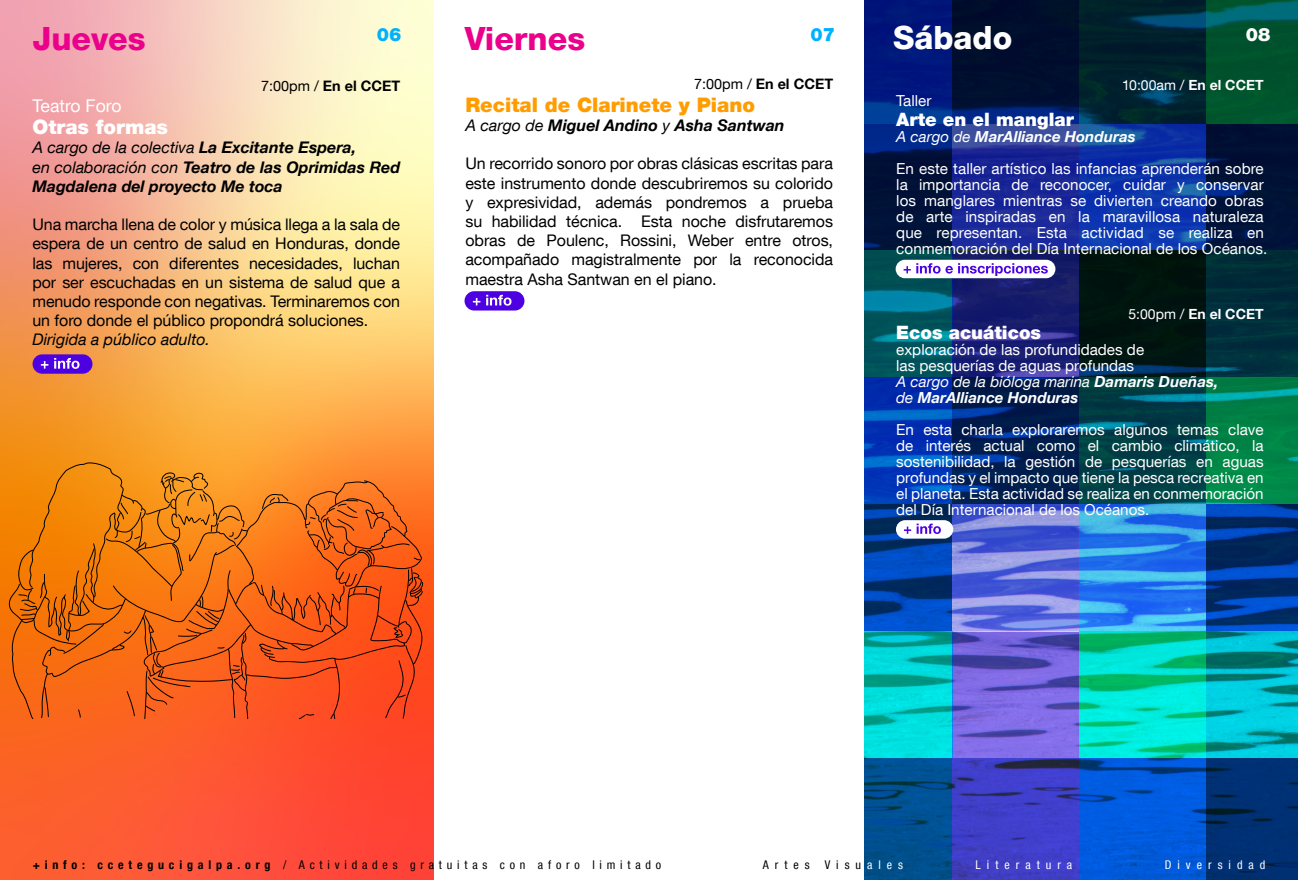
<style>
.page{position:relative;width:1298px;height:880px;background:#fff}
.page>*{position:absolute;margin:0;border:0;box-sizing:border-box;transform-origin:0 0}
.t1{font:800 32px "Helvetica Neue LT Com";color:#eb008b}
.t2{font:800 32px "Helvetica Neue LT Com";color:#fff}
.t3{font:900 20px "Helvetica Neue LT Com";color:#ff9d00}
.t4{font:900 20px "Helvetica Neue LT Com";color:#fff}
.t5{font:900 18.4px "Helvetica Neue LT Com";color:#fff}
.t6{font:900 18.4px "Helvetica Neue LT Com";color:#00b1ff}
.t7{font:17.6px "Helvetica Neue LT Com";color:#fff}
.t8{font:16px/19.2px "Helvetica Neue LT Com";letter-spacing:-.005em;color:#000;text-align:justify}
.t9{font:italic 700 16px/19.2px "Helvetica Neue LT Com";color:#000}
.t10{font:italic 16px "Helvetica Neue LT Com";color:#000}
.t11{font:15.2px/16px "Helvetica Neue LT Com";letter-spacing:.005em;color:#fff}
.t12{font:700 14.4px "Helvetica Neue LT Com";color:#000}
.t13{font:14px "Helvetica Neue LT Com";color:#fff}
.t14{font:700 14px "Helvetica Neue LT Com";color:#fff}
.t15{font:condensed 12px "Helvetica Neue LT Com";letter-spacing:.4em;color:#000}
.t16{font:condensed 12px "Helvetica Neue LT Com";letter-spacing:.5em;color:#fff}
.t17{font:condensed 12px "Helvetica Neue LT Com";letter-spacing:.5em;color:#000}
.s1{font-weight:400}
.s2{font-weight:700}
.s3{font-style:italic}
.s4{font-weight:700;font-style:italic}
.s5{color:#fff}
</style>
<div class="page">
<svg style="left:0;top:0;width:433px;height:880px;background:#faa471"></svg>
<svg style="left:7px;top:462px;width:416px;height:257px;background:#eb6b15"></svg>
<svg style="left:864px;top:694px;width:88px;height:64px;background:#00d9d7"></svg>
<svg style="left:952px;top:694px;width:127px;height:64px;background:#7c69e1"></svg>
<svg style="left:1206px;top:694px;width:91px;height:64px;background:#00bfcd"></svg>
<svg style="left:1079px;top:694px;width:127px;height:64px;background:#00e5cc"></svg>
<svg style="left:864px;top:758px;width:88px;height:122px;background:#004e8d"></svg>
<svg style="left:952px;top:758px;width:127px;height:122px;background:#3d3dc0"></svg>
<svg style="left:1206px;top:758px;width:91px;height:122px;background:#002f6f"></svg>
<svg style="left:1079px;top:758px;width:127px;height:122px;background:#0058d7"></svg>
<img style="left:864px;top:0;width:433px;height:694px">
<div style="left:464px;top:291px;width:60px;height:19px;background:#4d00e2;border-radius:10px"></div>
<svg style="left:473px;top:298px;width:7px;height:7px"></svg>
<svg style="left:486px;top:295px;width:25px;height:11px"></svg>
<div style="left:33px;top:354px;width:59px;height:20px;background:#4d00e2;border-radius:10px"></div>
<svg style="left:41px;top:361px;width:7px;height:7px"></svg>
<svg style="left:54px;top:358px;width:25px;height:11px"></svg>
<div style="left:895px;top:520px;width:58px;height:18px;background:#fff;border-radius:9px"></div>
<svg style="left:903px;top:523px;width:37px;height:11px"></svg>
<div style="left:895px;top:260px;width:160px;height:18px;background:#fff;border-radius:9px"></div>
<svg style="left:903px;top:266px;width:7px;height:7px"></svg>
<svg style="left:916px;top:263px;width:131px;height:13px"></svg>
<h1 class="t1" style="left:32px;top:20px;width:115px">Jueves</h1>
<p class="t6" style="left:377px;top:23px;width:26px">06</p>
<h1 class="t1" style="left:464px;top:20px;width:122px">Viernes</h1>
<p class="t6" style="left:810px;top:23px;width:26px">07</p>
<h1 class="t2" style="left:892px;top:19px;width:121px">Sábado</h1>
<p class="t5" style="left:1245px;top:23px;width:26px">08</p>
<p class="t12" style="left:261px;top:76px;width:140px"><span class="s1">7:00pm /</span> En el CCET</p>
<p class="t7" style="left:32px;top:95px;width:90px">Teatro Foro</p>
<h2 class="t4" style="left:32px;top:115px;width:137px">Otras formas</h2>
<p class="t9" style="left:32px;top:137px;width:369px"><span class="s1">A cargo de la colectiva</span> La Excitante Espera,<br><span class="s1">en colaboración con</span> Teatro de las Oprimidas Red<br>Magdalena del proyecto Me toca</p>
<p class="t8" style="left:32px;top:214px;width:369px">Una marcha llena de color y música llega a la sala de espera de un centro de salud en Honduras, donde las mujeres, con diferentes necesidades, luchan por ser escuchadas en un sistema de salud que a menudo responde con negativas. Terminaremos con un foro donde el público propondrá soluciones.</p>
<p class="t10" style="left:32px;top:330px;width:179px">Dirigida a público adulto.</p>
<p class="t12" style="left:694px;top:75px;width:140px"><span class="s1">7:00pm /</span> En el CCET</p>
<h2 class="t3" style="left:465px;top:93px;width:291px">Recital de Clarinete y Piano</h2>
<p class="t9" style="left:465px;top:115px;width:321px"><span class="s1">A cargo de</span> Miguel Andino <span class="s1">y</span> Asha Santwan</p>
<p class="t8" style="left:465px;top:154px;width:369px">Un recorrido sonoro por obras clásicas escritas para este instrumento donde descubriremos su colorido y expresividad, además pondremos a prueba su habilidad técnica. Esta noche disfrutaremos obras de Poulenc, Rossini, Weber entre otros, acompañado magistralmente por la reconocida maestra Asha Santwan en el piano.</p>
<p class="t13" style="left:1121px;top:76px;width:143px">10:00am / <span class="s2">En el CCET</span></p>
<p class="t11" style="left:896px;top:92px;width:37px">Taller</p>
<p class="t5" style="left:896px;top:108px;width:179px">Arte en el manglar</p>
<p class="t11" style="left:896px;top:120px;width:369px;line-height:32px"><span class="s3">A cargo de</span> <span class="s4">MarAlliance Honduras<br></span>En este taller artístico las infancias aprenderán sobre</p>
<p class="t11" style="left:896px;top:176px;width:373px">la importancia de reconocer, cuidar y conservar los manglares mientras se divierten creando obras de arte inspiradas en la maravillosa naturaleza que representan. Esta actividad se realiza en conmemoración del Día Internacional de los Océanos.</p>
<p class="t14" style="left:1128px;top:305px;width:137px"><span class="s1">5:00pm /</span> En el CCET</p>
<p class="t5" style="left:896px;top:321px;width:146px">Ecos acuáticos</p>
<p class="t11" style="left:896px;top:341px;width:323px">exploración de las profundidades de<br>las pesquerías de aguas profundas<br><span class="s3">A cargo de la bióloga marina</span> <span class="s4">Damaris Dueñas, </span><span class="s3">de</span> <span class="s4">MarAlliance Honduras</span></p>
<p class="t11" style="left:896px;top:421px;width:369px;text-align:justify">En esta charla exploraremos algunos temas clave de interés actual como el cambio climático, la sostenibilidad, la gestión de pesquerías en aguas profundas y el impacto que tiene la pesca recreativa en el planeta. Esta actividad se realiza en conmemoración del Día Internacional de los Océanos.</p>
<p class="t15" style="left:33px;top:857px;width:630px"><span class="s2">+info: ccetegucigalpa.org</span> / Actividades gratuitas con aforo limitado</p>
<p class="t17" style="left:762px;top:857px;width:142px">Artes Visu<span class="s5">ales</span></p>
<p class="t16" style="left:975px;top:857px;width:98px">Literatura</p>
<p class="t16" style="left:1164px;top:857px;width:102px">Diversidad</p>
</div>
